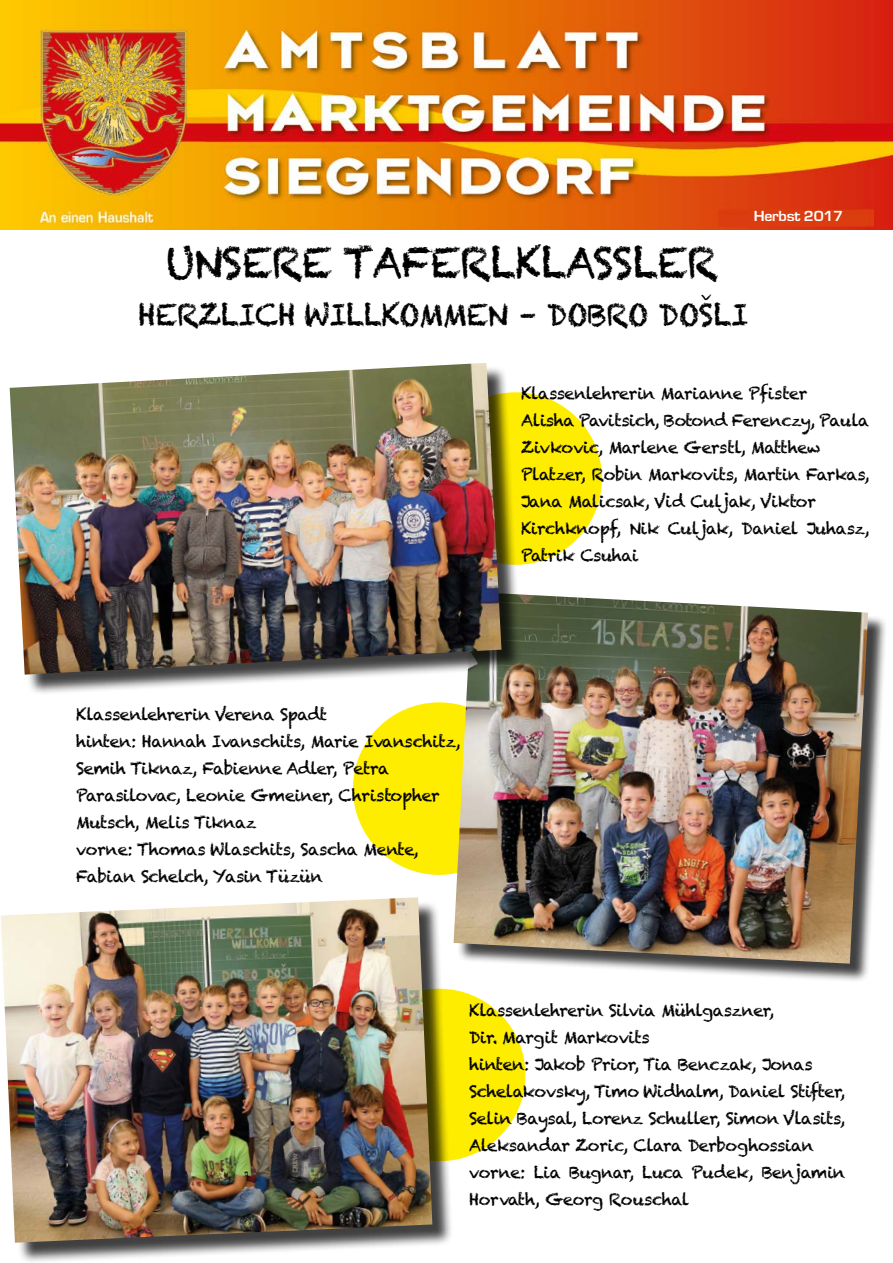
<style>
.page{position:relative;width:893px;height:1263px;background:#fff}
.page>*{position:absolute;margin:0;border:0;box-sizing:border-box;transform-origin:0 0}
.t1{font:42px "Chalkduster";letter-spacing:-.025em;color:#000}
.t2{font:30px "Chalkduster";letter-spacing:-.025em;color:#000}
.t3{font:16.5px/27px "Chalkduster";letter-spacing:-.035em;color:#000}
.t4{font:600 13.5px "Eurostile";letter-spacing:-.02em;color:#fff;scale:1.05 1}
.t5{font:11.25px "Chalkduster";color:#000;scale:1.47 1}
</style>
<div class="page">
<div style="left:429px;top:392px;width:173px;height:173px;background:#ffed00;border-radius:50%"></div>
<div style="left:353px;top:702px;width:172px;height:173px;background:#ffed00;border-radius:50%"></div>
<div style="left:353px;top:989px;width:172px;height:172px;background:#ffed00;border-radius:50%"></div>
<div style="left:3px;top:900px;width:450px;height:363px;background:#000;opacity:.75"></div>
<img style="left:1px;top:897px;width:431px;height:346px">
<div style="left:456px;top:594px;width:431px;height:389px;background:#000;opacity:.75"></div>
<img style="left:454px;top:594px;width:414px;height:370px">
<div style="left:12px;top:365px;width:510px;height:330px;background:#000;opacity:.75"></div>
<img style="left:10px;top:363px;width:491px;height:312px">
<img style="left:0;top:0;width:893px;height:230px">
<p class="t4" style="left:754px;top:207px;width:87px">Herbst 2017</p>
<h1 class="t1" style="left:166px;top:238px;width:554px">UNSERE TAFERLKLASSLER</h1>
<h2 class="t2" style="left:138px;top:297px;width:612px">HERZLICH WILLKOMMEN – DOBRO DOSLI</h2>
<p class="t5" style="left:701px;top:289px;width:8px">v</p>
<p class="t3" style="left:521px;top:380px;width:350px">Klassenlehrerin Marianne Pfister<br>Alisha Pavitsich, Botond Ferenczy, Paula Zivkovic, Marlene Gerstl, Matthew Platzer, Robin Markovits, Martin Farkas, Jana Malicsak, Vid Culjak, Viktor Kirchknopf, Nik Culjak, Daniel Juhasz, Patrik Csuhai</p>
<p class="t3" style="left:76px;top:701px;width:386px">Klassenlehrerin Verena Spadt<br>hinten: Hannah Ivanschits, Marie Ivanschitz, Semih Tiknaz, Fabienne Adler, Petra Parasilovac, Leonie Gmeiner, Christopher Mutsch, Melis Tiknaz<br>vorne: Thomas Wlaschits, Sascha Mente, Fabian Schelch, Yasin Tüzün</p>
<p class="t3" style="left:469px;top:996px;width:378px">Klassenlehrerin Silvia Mühlgaszner,<br>Dir. Margit Markovits<br>hinten: Jakob Prior, Tia Benczak, Jonas Schelakovsky, Timo Widhalm, Daniel Stifter, Selin Baysal, Lorenz Schuller, Simon Vlasits, Aleksandar Zoric, Clara Derboghossian vorne: Lia Bugnar, Luca Pudek, Benjamin Horvath, Georg Rouschal</p>
</div>
